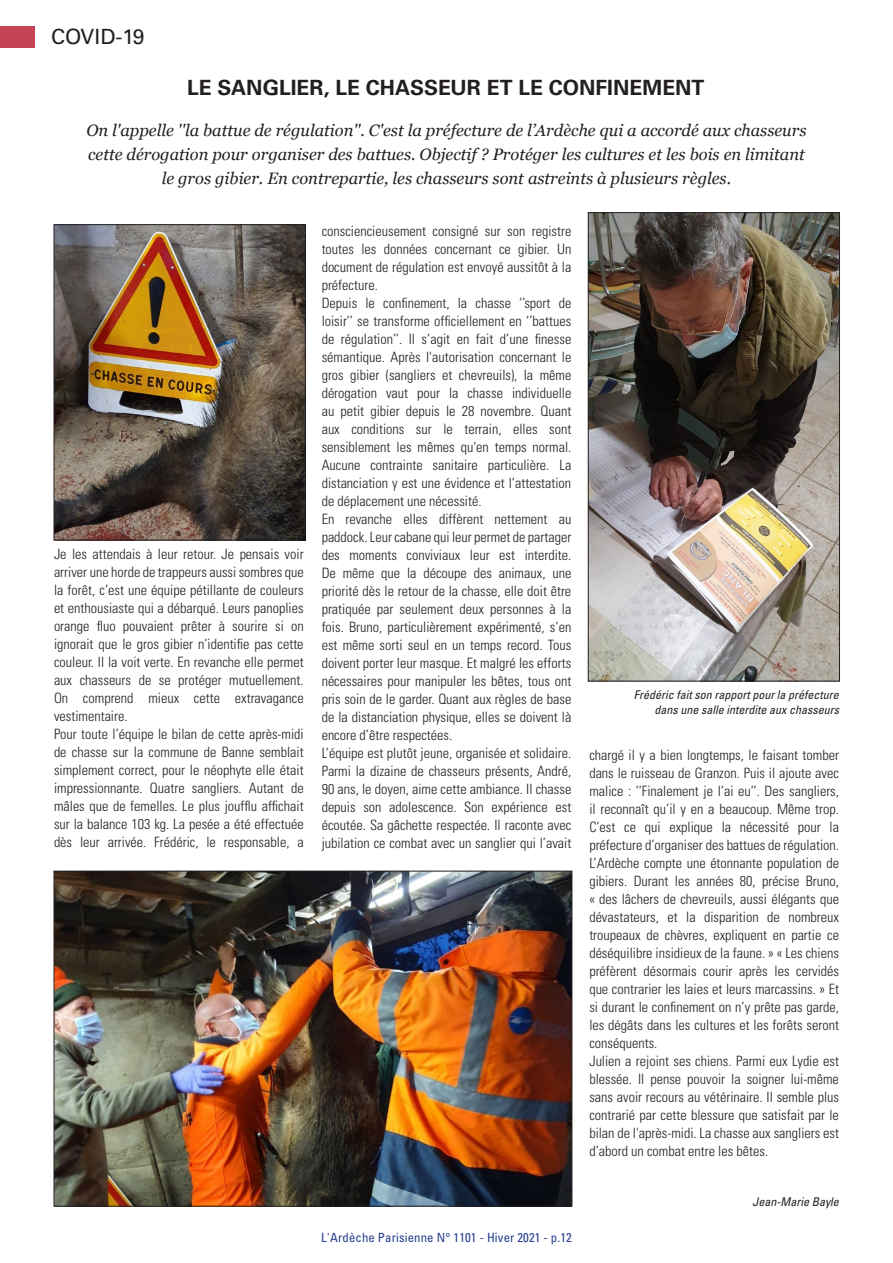
<style>
.page{position:relative;width:893px;height:1263px;background:#fff}
.page>*{position:absolute;margin:0;border:0;box-sizing:border-box;transform-origin:0 0}
.t1{font:700 21px "Univers LT Std";color:#231f20}
.t2{font:21px "Univers LT Std";color:#231f20}
.t3{font:italic 16.5px/24px "Georgia";color:#231f20;text-align:center}
.t4{font:300 condensed 14.25px/18px "Univers LT Std";color:#231f20}
.t5{font:condensed 12.75px "Univers LT Std";letter-spacing:.01em;color:#253f8e}
.t6{font:italic condensed 12px/15px "Univers LT Std";color:#231f20;text-align:right}
</style>
<div class="page">
<img style="left:590px;top:214px;width:248px;height:465px">
<div style="left:588px;top:212px;width:252px;height:469px;border:1px solid #231f20"></div>
<img style="left:56px;top:873px;width:514px;height:331px">
<img style="left:56px;top:226px;width:248px;height:312px">
<div style="left:54px;top:224px;width:252px;height:316px;border:1px solid #231f20"></div>
<div style="left:0;top:26px;width:34px;height:21px;background:#c64355"></div>
<h1 class="t2" style="left:51px;top:24px;width:95px">COVID-19</h1>
<h1 class="t1" style="left:187px;top:75px;width:519px">LE SANGLIER, LE CHASSEUR ET LE CONFINEMENT</h1>
<p class="t3" style="left:86px;top:118px;width:722px">On l'appelle ''la battue de régulation''. C'est la préfecture de l’Ardèche qui a accordé aux chasseurs cette dérogation pour organiser des battues. Objectif ? Protéger les cultures et les bois en limitant le gros gibier. En contrepartie, les chasseurs sont astreints à plusieurs règles.</p>
<p class="t4" style="left:54px;top:545px;width:251px">Je les attendais à leur retour. Je pensais voir arriver une horde de trappeurs aussi sombres que la forêt, c’est une équipe pétillante de couleurs et enthousiaste qui a débarqué. Leurs panoplies orange fluo pouvaient prêter à sourire si on ignorait que le gros gibier n’identifie pas cette couleur. Il la voit verte. En revanche elle permet aux chasseurs de se protéger mutuellement.<br>On comprend mieux cette extravagance vestimentaire.<br>Pour toute l’équipe le bilan de cette après-midi de chasse sur la commune de Banne semblait simplement correct, pour le néophyte elle était impressionnante. Quatre sangliers. Autant de mâles que de femelles. Le plus joufflu affichait sur la balance 103 kg. La pesée a été effectuée dès leur arrivée. Frédéric, le responsable, a</p>
<p class="t4" style="left:322px;top:222px;width:251px">consciencieusement consigné sur son registre toutes les données concernant ce gibier. Un document de régulation est envoyé aussitôt à la préfecture.<br>Depuis le confinement, la chasse ‘’sport de loisir’’ se transforme officiellement en ‘’battues de régulation’’. Il s’agit en fait d’une finesse sémantique. Après l'autorisation concernant le gros gibier (sangliers et chevreuils), la même dérogation vaut pour la chasse individuelle au petit gibier depuis le 28 novembre. Quant aux conditions sur le terrain, elles sont sensiblement les mêmes qu'en temps normal.<br>Aucune contrainte sanitaire particulière. La distanciation y est une évidence et l’attestation de déplacement une nécessité.<br>En revanche elles diffèrent nettement au paddock. Leur cabane qui leur permet de partager des moments conviviaux leur est interdite.<br>De même que la découpe des animaux, une priorité dès le retour de la chasse, elle doit être pratiquée par seulement deux personnes à la fois. Bruno, particulièrement expérimenté, s’en est même sorti seul en un temps record. Tous doivent porter leur masque. Et malgré les efforts nécessaires pour manipuler les bêtes, tous ont pris soin de le garder. Quant aux règles de base de la distanciation physique, elles se doivent là encore d’être respectées.<br>L’équipe est plutôt jeune, organisée et solidaire.<br>Parmi la dizaine de chasseurs présents, André, 90 ans, le doyen, aime cette ambiance. Il chasse depuis son adolescence. Son expérience est écoutée. Sa gâchette respectée. Il raconte avec jubilation ce combat avec un sanglier qui l’avait</p>
<p class="t5" style="left:321px;top:1230px;width:252px">L'Ardèche Parisienne N° 1101 - Hiver 2021 - p.12</p>
<p class="t6" style="left:634px;top:687px;width:207px">Frédéric fait son rapport pour la préfecture dans une salle interdite aux chasseurs</p>
<p class="t4" style="left:589px;top:746px;width:251px">chargé il y a bien longtemps, le faisant tomber dans le ruisseau de Granzon. Puis il ajoute avec malice : ’’Finalement je l’ai eu’’. Des sangliers, il reconnaît qu’il y en a beaucoup. Même trop.<br>C’est ce qui explique la nécessité pour la préfecture d’organiser des battues de régulation.<br>L’Ardèche compte une étonnante population de gibiers. Durant les années 80, précise Bruno, « des lâchers de chevreuils, aussi élégants que dévastateurs, et la disparition de nombreux troupeaux de chèvres, expliquent en partie ce déséquilibre insidieux de la faune. » « Les chiens préfèrent désormais courir après les cervidés que contrarier les laies et leurs marcassins. » Et si durant le confinement on n’y prête pas garde, les dégâts dans les cultures et les forêts seront conséquents.<br>Julien a rejoint ses chiens. Parmi eux Lydie est blessée. Il pense pouvoir la soigner lui-même sans avoir recours au vétérinaire. Il semble plus contrarié par cette blessure que satisfait par le bilan de l'après-midi. La chasse aux sangliers est d’abord un combat entre les bêtes.</p>
<p class="t6" style="left:752px;top:1194px;width:88px">Jean-Marie Bayle</p>
</div>
